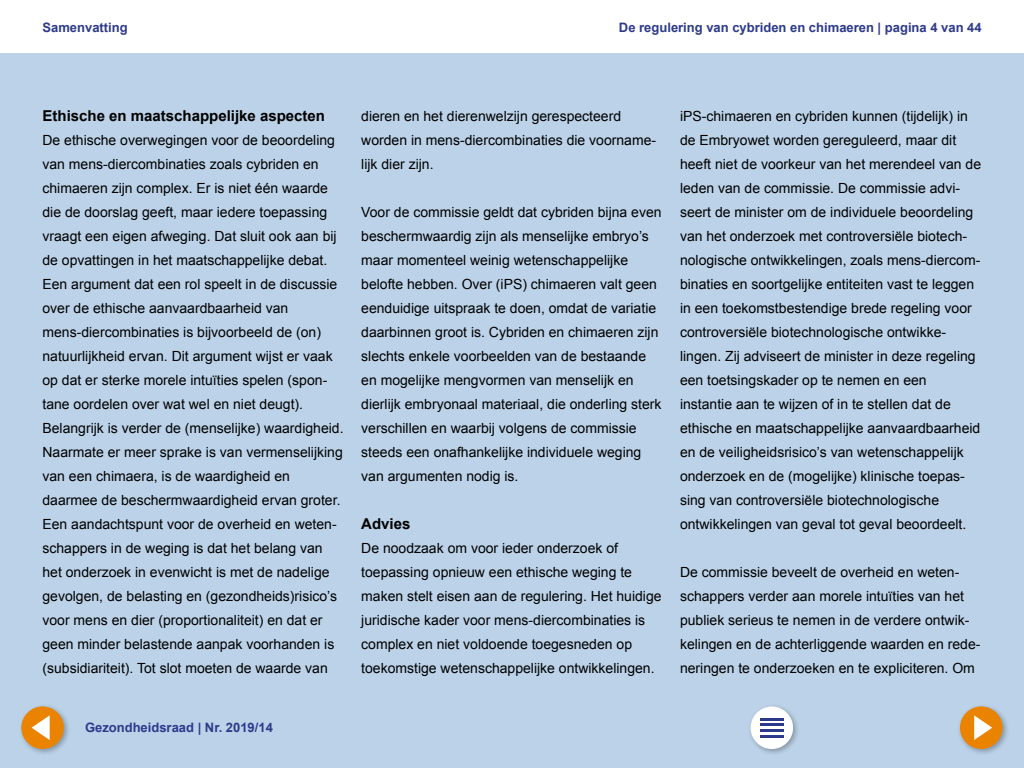
<style>
.page{position:relative;width:1024px;height:768px;background:#fff}
.page>*{position:absolute;margin:0;border:0;box-sizing:border-box;transform-origin:0 0}
.Kop_Vet_Samenvatting{font:700 15px "Arial";color:#000}
.Plat_z_ruimte{font:14px/24px "Arial";color:#000}
.Platte_tekst{font:14px/24px "Arial";color:#000}
.t1{font:700 13px "Arial";color:#2d3a8c}
</style>
<div class="page">
<div style="left:0;top:54px;width:1024px;height:714px;background:#bbd2e8"></div>
<div style="left:18px;top:703px;width:53px;height:53px;background:#000;opacity:.3"></div>
<div style="left:21px;top:706px;width:43px;height:43px;background:#e98300;border-radius:50%"></div>
<svg style="left:32px;top:715px;width:18px;height:25px"></svg>
<div style="left:747px;top:703px;width:53px;height:53px;background:#000;opacity:.3"></div>
<div style="left:751px;top:707px;width:42px;height:42px;background:#fff;border-radius:50%"></div>
<hr style="left:760px;top:718px;width:24px;height:2px;background:#2d3a8c">
<hr style="left:760px;top:724px;width:24px;height:2px;background:#2d3a8c">
<hr style="left:760px;top:730px;width:24px;height:2px;background:#2d3a8c">
<hr style="left:760px;top:735px;width:24px;height:2px;background:#2d3a8c">
<div style="left:957px;top:703px;width:53px;height:53px;background:#000;opacity:.3"></div>
<div style="left:960px;top:706px;width:43px;height:43px;background:#e98300;border-radius:50%"></div>
<svg style="left:974px;top:715px;width:18px;height:25px"></svg>
<p class="t1" style="left:43px;top:19px;width:87px">Samenvatting</p>
<p class="t1" style="left:619px;top:19px;width:364px">De regulering van cybriden en chimaeren | pagina 4 van 44</p>
<h2 class="Kop_Vet_Samenvatting" style="left:43px;top:106px;width:284px">Ethische en maatschappelijke aspecten</h2>
<p class="Plat_z_ruimte" style="left:43px;top:128px;width:303px">De ethische overwegingen voor de beoordeling van mens-diercombinaties zoals cybriden en chimaeren zijn complex. Er is niet één waarde die de doorslag geeft, maar iedere toepassing vraagt een eigen afweging. Dat sluit ook aan bij de opvattingen in het maatschappelijke debat.<br>Een argument dat een rol speelt in de discussie over de ethische aanvaardbaarheid van mens-diercombinaties is bijvoorbeeld de (on) natuurlijkheid ervan. Dit argument wijst er vaak op dat er sterke morele intuïties spelen (spon&shy;tane oordelen over wat wel en niet deugt).<br>Belangrijk is verder de (menselijke) waardigheid.<br>Naarmate er meer sprake is van vermenselijking van een chimaera, is de waardigheid en daarmee de beschermwaardigheid ervan groter.<br>Een aandachtspunt voor de overheid en weten&shy;schappers in de weging is dat het belang van het onderzoek in evenwicht is met de nadelige gevolgen, de belasting en (gezondheids)risico’s voor mens en dier (proportionaliteit) en dat er geen minder belastende aanpak voorhanden is (subsidiariteit). Tot slot moeten de waarde van</p>
<p class="Plat_z_ruimte" style="left:361px;top:104px;width:296px">dieren en het dierenwelzijn gerespecteerd worden in mens-diercombinaties die voorname&shy;lijk dier zijn.</p>
<p class="Platte_tekst" style="left:361px;top:200px;width:302px">Voor de commissie geldt dat cybriden bijna even beschermwaardig zijn als menselijke embryo’s maar momenteel weinig wetenschappelijke belofte hebben. Over (iPS) chimaeren valt geen eenduidige uitspraak te doen, omdat de variatie daarbinnen groot is. Cybriden en chimaeren zijn slechts enkele voorbeelden van de bestaande en mogelijke mengvormen van menselijk en dierlijk embryonaal materiaal, die onderling sterk verschillen en waarbij volgens de commissie steeds een onafhankelijke individuele weging van argumenten nodig is.</p>
<h2 class="Kop_Vet_Samenvatting" style="left:361px;top:514px;width:51px">Advies</h2>
<p class="Plat_z_ruimte" style="left:361px;top:536px;width:302px">De noodzaak om voor ieder onderzoek of toepassing opnieuw een ethische weging te maken stelt eisen aan de regulering. Het huidige juridische kader voor mens-diercombinaties is complex en niet voldoende toegesneden op toekomstige wetenschappelijke ontwikkelingen.</p>
<p class="Plat_z_ruimte" style="left:680px;top:104px;width:303px">iPS-chimaeren en cybriden kunnen (tijdelijk) in de Embryowet worden gereguleerd, maar dit heeft niet de voorkeur van het merendeel van de leden van de commissie. De commissie advi&shy;seert de minister om de individuele beoordeling van het onderzoek met controversiële biotech&shy;nologische ontwikkelingen, zoals mens-diercom&shy;binaties en soortgelijke entiteiten vast te leggen in een toekomstbestendige brede regeling voor controversiële biotechnologische ontwikke&shy;lingen. Zij adviseert de minister in deze regeling een toetsingskader op te nemen en een instantie aan te wijzen of in te stellen dat de ethische en maatschappelijke aanvaardbaarheid en de veiligheidsrisico’s van wetenschappelijk onderzoek en de (mogelijke) klinische toepas&shy;sing van controversiële biotechnologische ontwikkelingen van geval tot geval beoordeelt.</p>
<p class="Platte_tekst" style="left:680px;top:560px;width:302px">De commissie beveelt de overheid en weten&shy;schappers verder aan morele intuïties van het publiek serieus te nemen in de verdere ontwik&shy;kelingen en de achterliggende waarden en rede&shy;neringen te onderzoeken en te expliciteren. Om</p>
<p class="t1" style="left:85px;top:719px;width:189px">Gezondheidsraad | Nr. 2019/14</p>
</div>
